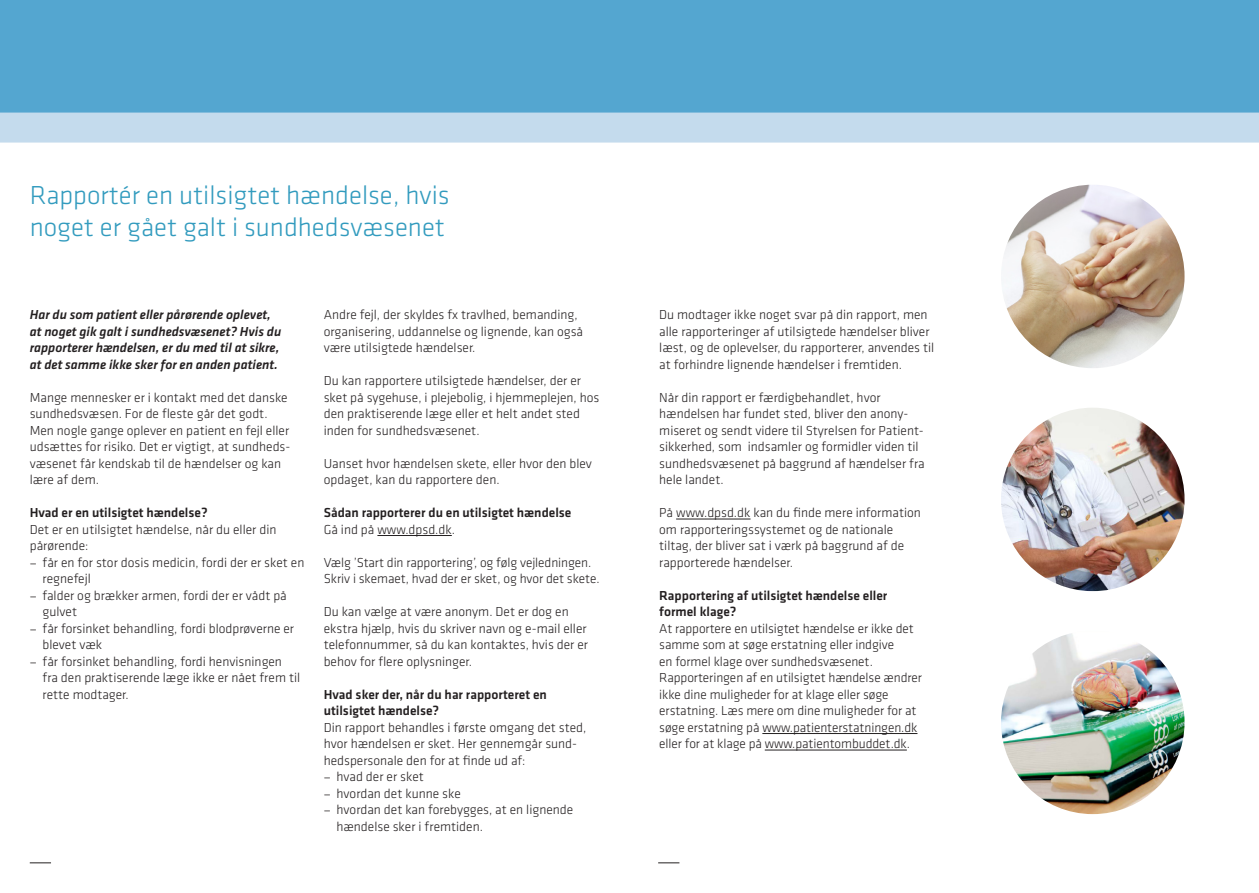
<style>
.page{position:relative;width:1259px;height:893px;background:#fff}
.page>*{position:absolute;margin:0;border:0;box-sizing:border-box;transform-origin:0 0}
.t1{font:300 27px/31.5px "Klavika";color:#329bbe}
.t2{font:300 13.5px/16.5px "Klavika";color:#231f20}
.t3{font:500 13.5px/16.5px "Klavika";color:#231f20}
.t4{font:italic 500 13.5px/16.5px "Klavika";color:#231f20}
.s1{font-family:"Minion Pro";font-weight:400}
</style>
<div class="page">
<hr style="left:676px;top:519px;width:74px;height:1px;background:#231f20">
<hr style="left:762px;top:733px;width:155px;height:1px;background:#231f20">
<hr style="left:765px;top:750px;width:142px;height:1px;background:#231f20">
<svg style="left:658px;top:862px;width:21px;height:1px"></svg>
<img style="left:1001px;top:185px;width:183px;height:183px;border-radius:92px">
<img style="left:1001px;top:408px;width:183px;height:183px;border-radius:92px">
<img style="left:1001px;top:631px;width:183px;height:183px;border-radius:92px">
<hr style="left:377px;top:535px;width:75px;height:1px;background:#231f20">
<svg style="left:30px;top:862px;width:21px;height:1px"></svg>
<div style="left:0;top:0;width:1259px;height:127px;background:#54a6d0"></div>
<div style="left:0;top:113px;width:1259px;height:30px;background:#c4dbed"></div>
<p class="t1" style="left:30px;top:180px;width:421px">Rapportér en utilsigtet hændelse, hvis noget er gået galt i sundhedsvæsenet</p>
<p class="t4" style="left:30px;top:307px;width:253px">Har du som patient eller pårørende oplevet, at noget gik galt i sundhedsvæsenet? Hvis du rapporterer hændelsen, er du med til at sikre,</p>
<p class="t4" style="left:30px;top:356px;width:250px">at det samme ikke sker for en anden patient.</p>
<p class="t2" style="left:30px;top:389px;width:262px">Mange mennesker er i kontakt med det danske sundhedsvæsen. For de fleste går det godt.<br>Men nogle gange oplever en patient en fejl eller udsættes for risiko. Det er vigtigt, at sundheds&shy;væsenet får kendskab til de hændelser og kan lære af dem.</p>
<p class="t3" style="left:30px;top:505px;width:179px">Hvad er en utilsigtet hændelse?</p>
<p class="t2" style="left:30px;top:521px;width:248px">Det er en utilsigtet hændelse, når du eller din pårørende:</p>
<p class="t2" style="left:43px;top:554px;width:263px;text-indent:-13px"><span class="s1">–</span> får en for stor dosis medicin, fordi der er sket en regnefejl</p>
<p class="t2" style="left:43px;top:587px;width:246px;text-indent:-13px"><span class="s1">–</span> falder og brækker armen, fordi der er vådt på gulvet</p>
<p class="t2" style="left:43px;top:620px;width:253px;text-indent:-13px"><span class="s1">–</span> får forsinket behandling, fordi blodprøverne er blevet væk</p>
<p class="t2" style="left:43px;top:653px;width:259px;text-indent:-13px"><span class="s1">–</span> får forsinket behandling, fordi henvisningen fra den praktiserende læge ikke er nået frem til rette modtager.</p>
<p class="t2" style="left:324px;top:307px;width:261px">Andre fejl, der skyldes fx travlhed, bemanding, organisering, uddannelse og lignende, kan også være utilsigtede hændelser.</p>
<p class="t2" style="left:324px;top:373px;width:277px">Du kan rapportere utilsigtede hændelser, der er sket på sygehuse, i plejebolig, i hjemmeplejen, hos den praktiserende læge eller et helt andet sted inden for sundhedsvæsenet.</p>
<p class="t2" style="left:324px;top:455px;width:270px">Uanset hvor hændelsen skete, eller hvor den blev opdaget, kan du rapportere den.</p>
<p class="t3" style="left:324px;top:505px;width:249px">Sådan rapporterer du en utilsigtet hændelse</p>
<p class="t2" style="left:324px;top:521px;width:133px">Gå ind på www.dpsd.dk.</p>
<p class="t2" style="left:324px;top:554px;width:269px">Vælg ’Start din rapportering’, og følg vejledningen.</p>
<p class="t2" style="left:324px;top:571px;width:277px">Skriv i skemaet, hvad der er sket, og hvor det skete.</p>
<p class="t2" style="left:324px;top:604px;width:266px">Du kan vælge at være anonym. Det er dog en ekstra hjælp, hvis du skriver navn og e-mail eller telefonnummer, så du kan kontaktes, hvis der er behov for flere oplysninger.</p>
<p class="t3" style="left:324px;top:686px;width:225px">Hvad sker der, når du har rapporteret en utilsigtet hændelse?</p>
<p class="t2" style="left:324px;top:719px;width:264px">Din rapport behandles i første omgang det sted, hvor hændelsen er sket. Her gennemgår sund&shy;hedspersonale den for at finde ud af:</p>
<p class="t2" style="left:324px;top:769px;width:102px"><span class="s1">–</span> hvad der er sket</p>
<p class="t2" style="left:324px;top:785px;width:139px"><span class="s1">–</span> hvordan det kunne ske</p>
<p class="t2" style="left:336px;top:802px;width:238px;text-indent:-13px"><span class="s1">–</span> hvordan det kan forebygges, at en lignende hændelse sker i fremtiden.</p>
<p class="t2" style="left:659px;top:307px;width:276px">Du modtager ikke noget svar på din rapport, men alle rapporteringer af utilsigtede hændelser bliver læst, og de oplevelser, du rapporterer, anvendes til at forhindre lignende hændelser i fremtiden.</p>
<p class="t2" style="left:659px;top:389px;width:267px">Når din rapport er færdigbehandlet, hvor hændelsen har fundet sted, bliver den anony&shy;miseret og sendt videre til Styrelsen for Patient&shy;sikkerhed, som indsamler og formidler viden til sundhedsvæsenet på baggrund af hændelser fra hele landet.</p>
<p class="t2" style="left:659px;top:505px;width:263px">På www.dpsd.dk kan du finde mere information om rapporteringssystemet og de nationale tiltag, der bliver sat i værk på baggrund af de rapporterede hændelser.</p>
<p class="t3" style="left:659px;top:587px;width:230px">Rapportering af utilsigtet hændelse eller formel klage?</p>
<p class="t2" style="left:659px;top:620px;width:264px">At rapportere en utilsigtet hændelse er ikke det samme som at søge erstatning eller indgive<br>en formel klage over sundhedsvæsenet.<br>Rapporteringen af en utilsigtet hændelse ændrer ikke dine muligheder for at klage eller søge erstatning. Læs mere om dine muligheder for at søge erstatning på www.patienterstatningen.dk eller for at klage på www.patientombuddet.dk.</p>
</div>
